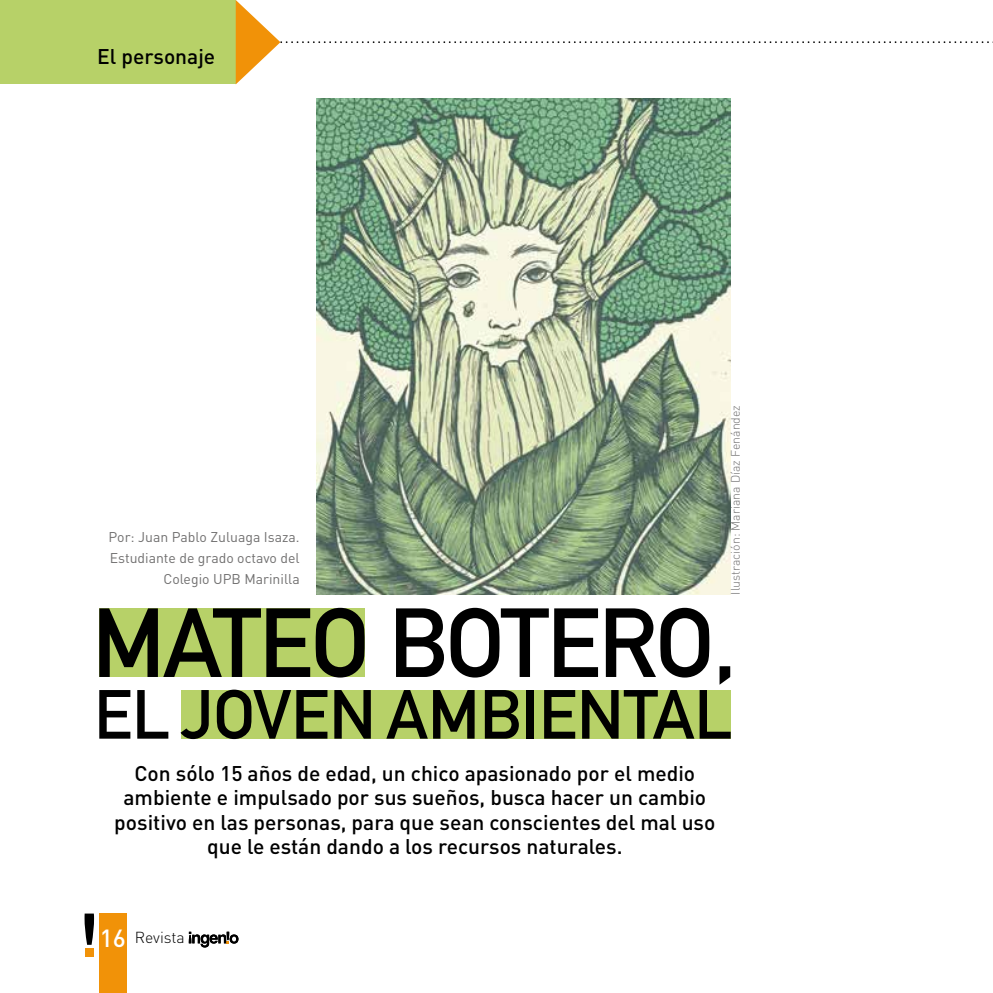
<style>
.page{position:relative;width:993px;height:993px;background:#fff}
.page>*{position:absolute;margin:0;border:0;box-sizing:border-box;transform-origin:0 0}
.t1{font:96.25px "DIN Mittelschrift Std";letter-spacing:-.02em;color:#000}
.t2{font:68.25px "DIN Mittelschrift Std";color:#000}
.t3{font:500 21px/24.5px "DIN Pro";color:#000;text-align:center}
.t4{font:300 15.75px "DIN Pro";color:#000}
.t5{font:14px/21px "DIN Pro";color:#706f6f;text-align:right}
.t6{font:300 12.25px "DIN Pro";color:#706f6f}
.s1{font-size:105px}
.s2{font-weight:500;font-size:24.5px;color:#fff}
</style>
<div class="page">
<svg style="left:0;top:0;width:993px;height:84px"></svg>
<div style="left:99px;top:913px;width:27px;height:79px;background:#f19208"></div>
<div style="left:85px;top:948px;width:9px;height:8px;background:#f19208"></div>
<svg style="left:84px;top:913px;width:10px;height:31px"></svg>
<svg style="left:189px;top:931px;width:49px;height:16px"></svg>
<div style="left:99px;top:608px;width:265px;height:68px;background:#b7d168"></div>
<div style="left:181px;top:689px;width:549px;height:49px;background:#b7d168"></div>
<img style="left:316px;top:99px;width:414px;height:495px">
<p class="t3" style="left:97px;top:44px;width:119px">El personaje</p>
<p class="t5" style="left:108px;top:525px;width:193px">Por: Juan Pablo Zuluaga Isaza.<br>Estudiante de grado octavo del<br>Colegio UPB Marinilla</p>
<p class="t6" style="left:727px;top:594px;width:191px;rotate:-90deg">Ilustración: Mariana Díaz Fenández</p>
<h1 class="t1" style="left:92px;top:586px;width:646px">MATEO BOTERO<span class="s1">,</span></h1>
<h2 class="t2" style="left:94px;top:674px;width:639px">EL JOVEN AMBIENTAL</h2>
<p class="t3" style="left:114px;top:759px;width:602px">Con sólo 15 años de edad, un chico apasionado por el medio ambiente e impulsado por sus sueños, busca hacer un cambio positivo en las personas, para que sean conscientes del mal uso que le están dando a los recursos naturales.</p>
<p class="t4" style="left:100px;top:926px;width:86px"><span class="s2">16</span> Revista</p>
</div>
